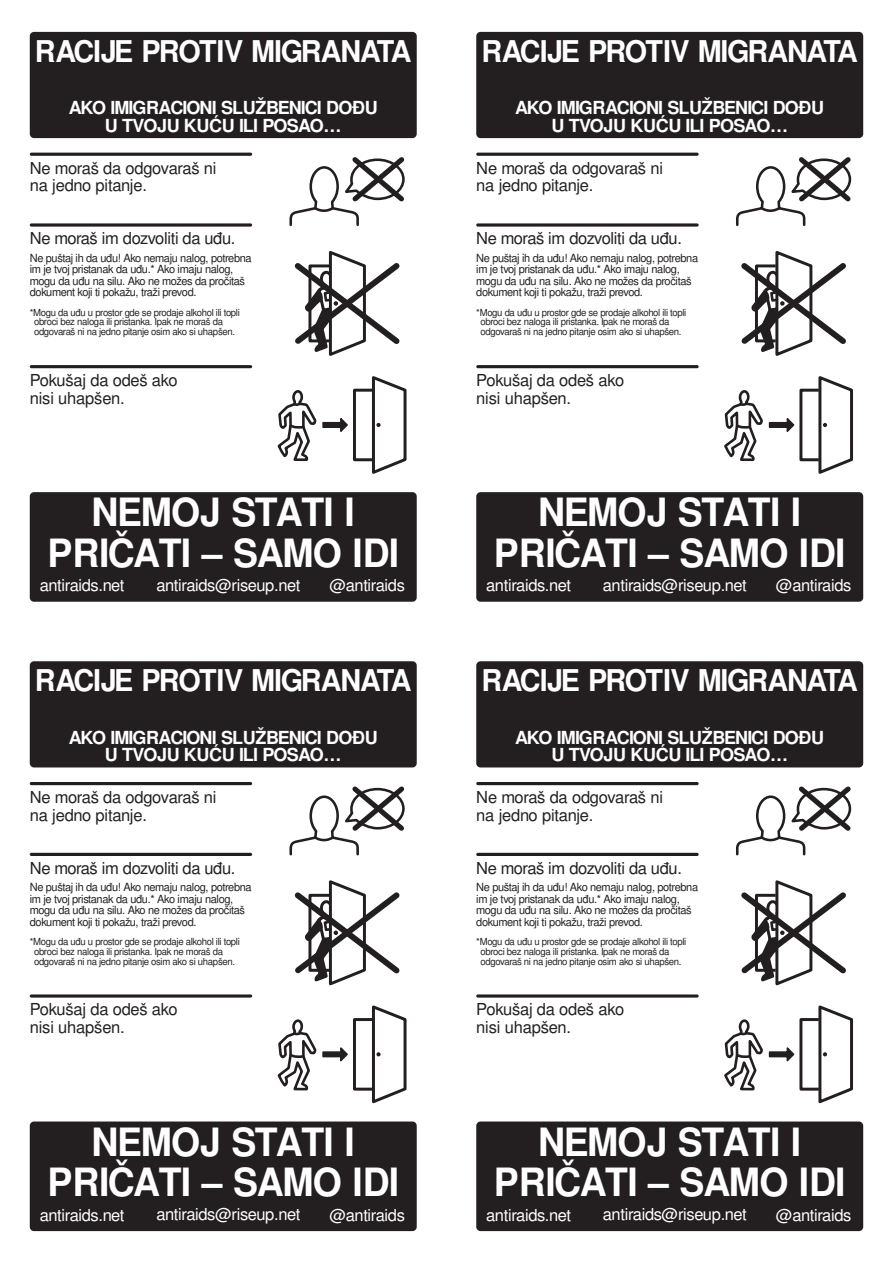
<style>
.page{position:relative;width:893px;height:1263px;background:#fff}
.page>*{position:absolute;margin:0;border:0;box-sizing:border-box;transform-origin:0 0}
.t1{font:700 39px/40.5px "Free Sans";letter-spacing:-.03em;color:#fff;text-align:center;scale:.96 1}
.t2{font:700 30px "Free Sans";letter-spacing:-.045em;color:#fff;scale:.96 1}
.t3{font:700 18px/17.7px "Free Sans";letter-spacing:-.04em;color:#fff;text-align:center}
.t4{font:16.5px/17.7px "Free Sans";letter-spacing:-.02em;color:#231f20}
.t5{font:16.5px "Free Sans";letter-spacing:-.02em;color:#fff}
.t6{font:11.25px/11.4px "Free Sans";letter-spacing:-.035em;color:#231f20}
.t7{font:9.75px/9.8px "Free Sans";letter-spacing:-.035em;color:#231f20}
</style>
<div class="page">
<div style="left:30px;top:32px;width:387px;height:106px;background:#231f20;border-radius:4px"></div>
<svg style="left:294px;top:251px;width:106px;height:105px"></svg>
<div style="left:353px;top:389px;width:21px;height:72px;border:3px solid #231f20"></div>
<svg style="left:370px;top:376px;width:37px;height:98px"></svg>
<svg style="left:277px;top:390px;width:71px;height:72px"></svg>
<svg style="left:30px;top:223px;width:222px;height:4px"></svg>
<hr style="left:30px;top:153px;width:222px;height:3px;background:#231f20;border-radius:2px">
<hr style="left:30px;top:365px;width:222px;height:3px;background:#231f20;border-radius:2px">
<div style="left:30px;top:492px;width:387px;height:110px;background:#231f20;border-radius:4px"></div>
<svg style="left:289px;top:157px;width:116px;height:69px"></svg>
<div style="left:30px;top:661px;width:387px;height:106px;background:#231f20;border-radius:4px"></div>
<svg style="left:294px;top:880px;width:106px;height:106px"></svg>
<div style="left:353px;top:1018px;width:21px;height:72px;border:3px solid #231f20"></div>
<svg style="left:370px;top:1005px;width:37px;height:99px"></svg>
<svg style="left:277px;top:1019px;width:71px;height:72px"></svg>
<hr style="left:30px;top:853px;width:222px;height:3px;background:#231f20;border-radius:2px">
<hr style="left:30px;top:782px;width:222px;height:3px;background:#231f20;border-radius:2px">
<hr style="left:30px;top:994px;width:222px;height:3px;background:#231f20;border-radius:2px">
<div style="left:30px;top:1121px;width:387px;height:110px;background:#231f20;border-radius:4px"></div>
<svg style="left:289px;top:786px;width:116px;height:70px"></svg>
<div style="left:476px;top:32px;width:387px;height:106px;background:#231f20;border-radius:4px"></div>
<svg style="left:741px;top:251px;width:105px;height:105px"></svg>
<div style="left:799px;top:389px;width:21px;height:72px;border:3px solid #231f20"></div>
<svg style="left:817px;top:376px;width:36px;height:98px"></svg>
<svg style="left:724px;top:390px;width:71px;height:72px"></svg>
<svg style="left:476px;top:223px;width:223px;height:4px"></svg>
<hr style="left:476px;top:153px;width:223px;height:3px;background:#231f20;border-radius:2px">
<hr style="left:476px;top:365px;width:223px;height:3px;background:#231f20;border-radius:2px">
<div style="left:476px;top:492px;width:387px;height:110px;background:#231f20;border-radius:4px"></div>
<svg style="left:736px;top:157px;width:116px;height:69px"></svg>
<div style="left:476px;top:661px;width:387px;height:106px;background:#231f20;border-radius:4px"></div>
<svg style="left:741px;top:880px;width:105px;height:106px"></svg>
<div style="left:799px;top:1018px;width:21px;height:72px;border:3px solid #231f20"></div>
<svg style="left:817px;top:1005px;width:36px;height:99px"></svg>
<svg style="left:724px;top:1019px;width:71px;height:72px"></svg>
<hr style="left:476px;top:853px;width:223px;height:3px;background:#231f20;border-radius:2px">
<hr style="left:476px;top:782px;width:223px;height:3px;background:#231f20;border-radius:2px">
<hr style="left:476px;top:994px;width:223px;height:3px;background:#231f20;border-radius:2px">
<div style="left:476px;top:1121px;width:387px;height:110px;background:#231f20;border-radius:4px"></div>
<svg style="left:736px;top:786px;width:116px;height:70px"></svg>
<p class="t2" style="left:35px;top:30px;width:394px">RACIJE PROTIV MIGRANATA</p>
<p class="t3" style="left:69px;top:100px;width:310px">AKO IMIGRACIONI SLUŽBENICI DOĐU<br>U TVOJU KUĆU ILI POSAO…</p>
<p class="t4" style="left:30px;top:160px;width:188px">Ne moraš da odgovaraš ni na jedno pitanje.</p>
<p class="t4" style="left:30px;top:231px;width:207px">Ne moraš im dozvoliti da uđu.</p>
<p class="t6" style="left:30px;top:253px;width:223px">Ne puštaj ih da uđu! Ako nemaju nalog, potrebna im je tvoj pristanak da uđu.* Ako imaju nalog, mogu da uđu na silu. Ako ne možes da pročitaš dokument koji ti pokažu, traži prevod.</p>
<p class="t7" style="left:34px;top:308px;width:207px;text-indent:-4px">*Mogu da uđu u prostor gde se prodaje alkohol ili topli obroci bez naloga ili pristanka. Ipak ne moraš da odgovaraš ni na jedno pitanje osim ako si uhapšen.</p>
<p class="t4" style="left:30px;top:372px;width:150px">Pokušaj da odeš ako nisi uhapšen.</p>
<p class="t1" style="left:47px;top:494px;width:368px">NEMOJ STATI I<br>PRIČATI – SAMO IDI</p>
<p class="t5" style="left:40px;top:574px;width:86px">antiraids.net</p>
<p class="t5" style="left:156px;top:574px;width:145px">antiraids@riseup.net</p>
<p class="t5" style="left:329px;top:574px;width:77px">@antiraids</p>
<p class="t2" style="left:35px;top:659px;width:394px">RACIJE PROTIV MIGRANATA</p>
<p class="t3" style="left:69px;top:729px;width:310px">AKO IMIGRACIONI SLUŽBENICI DOĐU<br>U TVOJU KUĆU ILI POSAO…</p>
<p class="t4" style="left:30px;top:789px;width:188px">Ne moraš da odgovaraš ni na jedno pitanje.</p>
<p class="t4" style="left:30px;top:860px;width:207px">Ne moraš im dozvoliti da uđu.</p>
<p class="t6" style="left:30px;top:882px;width:223px">Ne puštaj ih da uđu! Ako nemaju nalog, potrebna im je tvoj pristanak da uđu.* Ako imaju nalog, mogu da uđu na silu. Ako ne možes da pročitaš dokument koji ti pokažu, traži prevod.</p>
<p class="t7" style="left:34px;top:937px;width:207px;text-indent:-4px">*Mogu da uđu u prostor gde se prodaje alkohol ili topli obroci bez naloga ili pristanka. Ipak ne moraš da odgovaraš ni na jedno pitanje osim ako si uhapšen.</p>
<p class="t4" style="left:30px;top:1002px;width:150px">Pokušaj da odeš ako nisi uhapšen.</p>
<p class="t1" style="left:47px;top:1123px;width:368px">NEMOJ STATI I<br>PRIČATI – SAMO IDI</p>
<p class="t5" style="left:40px;top:1203px;width:86px">antiraids.net</p>
<p class="t5" style="left:156px;top:1203px;width:145px">antiraids@riseup.net</p>
<p class="t5" style="left:329px;top:1203px;width:77px">@antiraids</p>
<p class="t2" style="left:481px;top:30px;width:394px">RACIJE PROTIV MIGRANATA</p>
<p class="t3" style="left:515px;top:100px;width:310px">AKO IMIGRACIONI SLUŽBENICI DOĐU<br>U TVOJU KUĆU ILI POSAO…</p>
<p class="t4" style="left:476px;top:160px;width:188px">Ne moraš da odgovaraš ni na jedno pitanje.</p>
<p class="t4" style="left:476px;top:231px;width:207px">Ne moraš im dozvoliti da uđu.</p>
<p class="t6" style="left:476px;top:253px;width:223px">Ne puštaj ih da uđu! Ako nemaju nalog, potrebna im je tvoj pristanak da uđu.* Ako imaju nalog, mogu da uđu na silu. Ako ne možes da pročitaš dokument koji ti pokažu, traži prevod.</p>
<p class="t7" style="left:480px;top:308px;width:207px;text-indent:-4px">*Mogu da uđu u prostor gde se prodaje alkohol ili topli obroci bez naloga ili pristanka. Ipak ne moraš da odgovaraš ni na jedno pitanje osim ako si uhapšen.</p>
<p class="t4" style="left:476px;top:372px;width:150px">Pokušaj da odeš ako nisi uhapšen.</p>
<p class="t1" style="left:494px;top:494px;width:368px">NEMOJ STATI I<br>PRIČATI – SAMO IDI</p>
<p class="t5" style="left:486px;top:574px;width:86px">antiraids.net</p>
<p class="t5" style="left:603px;top:574px;width:145px">antiraids@riseup.net</p>
<p class="t5" style="left:776px;top:574px;width:77px">@antiraids</p>
<p class="t2" style="left:481px;top:659px;width:394px">RACIJE PROTIV MIGRANATA</p>
<p class="t3" style="left:515px;top:729px;width:310px">AKO IMIGRACIONI SLUŽBENICI DOĐU<br>U TVOJU KUĆU ILI POSAO…</p>
<p class="t4" style="left:476px;top:789px;width:188px">Ne moraš da odgovaraš ni na jedno pitanje.</p>
<p class="t4" style="left:476px;top:860px;width:207px">Ne moraš im dozvoliti da uđu.</p>
<p class="t6" style="left:476px;top:882px;width:223px">Ne puštaj ih da uđu! Ako nemaju nalog, potrebna im je tvoj pristanak da uđu.* Ako imaju nalog, mogu da uđu na silu. Ako ne možes da pročitaš dokument koji ti pokažu, traži prevod.</p>
<p class="t7" style="left:480px;top:937px;width:207px;text-indent:-4px">*Mogu da uđu u prostor gde se prodaje alkohol ili topli obroci bez naloga ili pristanka. Ipak ne moraš da odgovaraš ni na jedno pitanje osim ako si uhapšen.</p>
<p class="t4" style="left:476px;top:1002px;width:150px">Pokušaj da odeš ako nisi uhapšen.</p>
<p class="t1" style="left:494px;top:1123px;width:368px">NEMOJ STATI I<br>PRIČATI – SAMO IDI</p>
<p class="t5" style="left:486px;top:1203px;width:86px">antiraids.net</p>
<p class="t5" style="left:603px;top:1203px;width:145px">antiraids@riseup.net</p>
<p class="t5" style="left:776px;top:1203px;width:77px">@antiraids</p>
</div>
